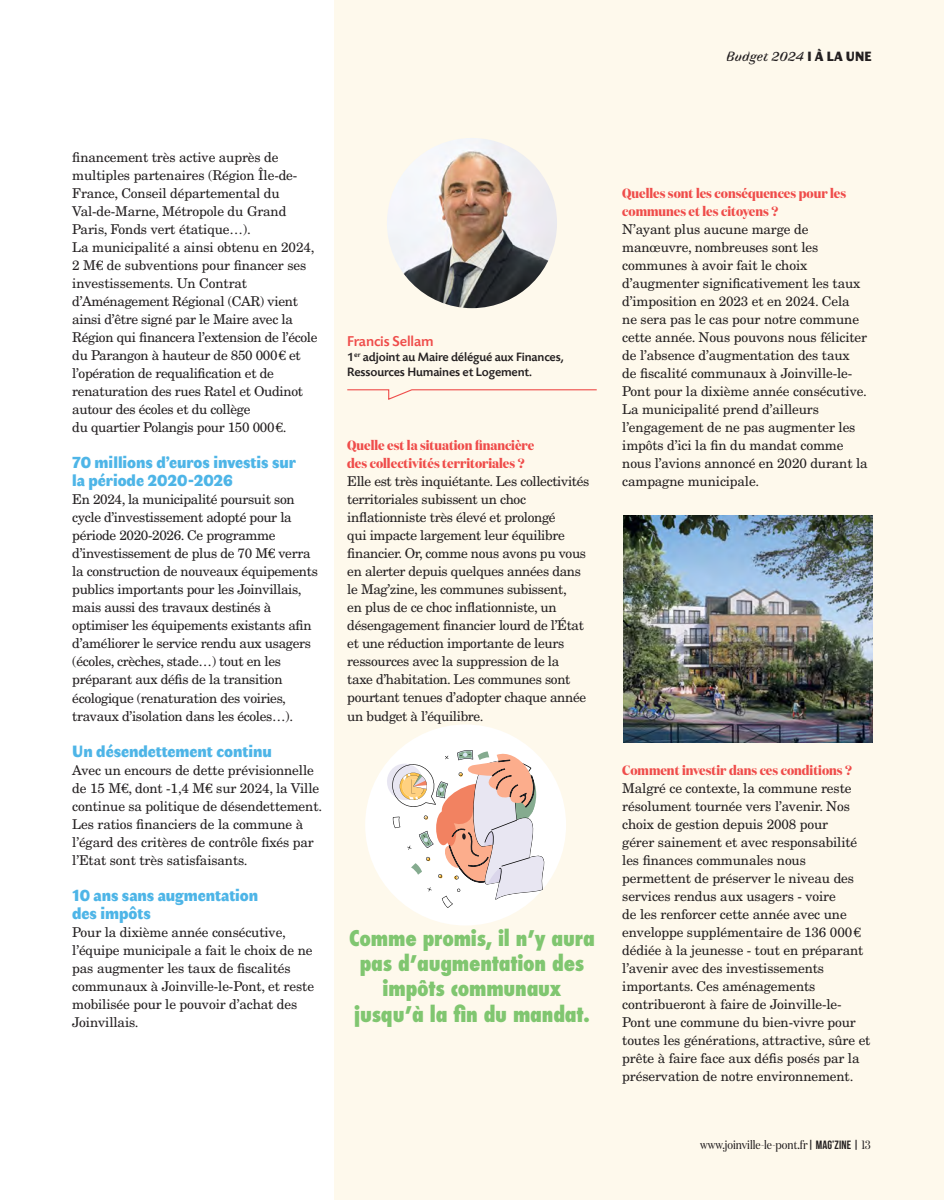
<style>
.page{position:relative;width:944px;height:1200px;background:#fff}
.page>*{position:absolute;margin:0;border:0;box-sizing:border-box;transform-origin:0 0}
.t1{font:800 condensed 21px/25.2px "Futura";letter-spacing:-.01em;color:#80c670;text-align:center}
.t2{font:900 16.5px/18px "Faune Display";letter-spacing:-.005em;color:#4eb5e7}
.t3{font:500 15px "Today SB";letter-spacing:-.01em;color:#ef4d4b}
.t4{font:13.5px/18px "New Century Schlbk LT Std";letter-spacing:-.01em;color:#231f20}
.t5{font:700 13.5px/18px "Domaine Disp Nar";color:#ef4d4b}
.t6{font:italic 13.5px "Faune Text";color:#231f20}
.t7{font:500 12.75px/15px "Today SB";letter-spacing:-.01em;color:#231f20}
.t8{font:12px "Domaine Disp Nar";color:#231f20}
.s1{font-family:"Faune Display";font-weight:900;font-style:normal}
.s2{font-family:"Bebas Neue"}
</style>
<div class="page">
<div style="left:334px;top:0;width:610px;height:1199px;background:#fef9ec"></div>
<div style="left:365px;top:724px;width:201px;height:201px;background:#fff;border-radius:50%"></div>
<img style="left:387px;top:138px;width:170px;height:170px;border-radius:85px">
<svg style="left:347px;top:389px;width:250px;height:11px"></svg>
<img style="left:623px;top:515px;width:250px;height:227px">
<svg style="left:384px;top:747px;width:163px;height:160px"></svg>
<p class="t6" style="left:727px;top:47px;width:147px">Budget 2024 <span class="s1">I À LA UNE</span></p>
<p class="t4" style="left:72px;top:148px;width:247px">financement très active auprès de multiples partenaires (Région Île-de-France, Conseil départemental du Val-de-Marne, Métropole du Grand Paris, Fonds vert étatique…).<br>La municipalité a ainsi obtenu en 2024, 2 M€ de subventions pour financer ses investissements. Un Contrat d’Aménagement Régional (CAR) vient ainsi d’être signé par le Maire avec la Région qui financera l’extension de l’école du Parangon à hauteur de 850 000€ et l’opération de requalification et de renaturation des rues Ratel et Oudinot autour des écoles et du collège<br>du quartier Polangis pour 150 000€.</p>
<p class="t2" style="left:72px;top:452px;width:225px">70 millions d’euros investis sur la période 2020-2026</p>
<p class="t4" style="left:72px;top:490px;width:247px">En 2024, la municipalité poursuit son cycle d’investissement adopté pour la période 2020-2026. Ce programme d’investissement de plus de 70 M€ verra la construction de nouveaux équipements publics importants pour les Joinvillais, mais aussi des travaux destinés à optimiser les équipements existants afin d’améliorer le service rendu aux usagers (écoles, crèches, stade…) tout en les préparant aux défis de la transition écologique (renaturation des voiries, travaux d’isolation dans les écoles…).</p>
<p class="t2" style="left:72px;top:740px;width:201px">Un désendettement continu</p>
<p class="t4" style="left:72px;top:760px;width:251px">Avec un encours de dette prévisionnelle de 15 M€, dont -1,4 M€ sur 2024, la Ville continue sa politique de désendettement.<br>Les ratios financiers de la commune à l’égard des critères de contrôle fixés par l’Etat sont très satisfaisants.</p>
<p class="t2" style="left:72px;top:884px;width:187px">10 ans sans augmentation des impôts</p>
<p class="t4" style="left:72px;top:922px;width:243px">Pour la dixième année consécutive, l’équipe municipale a fait le choix de ne pas augmenter les taux de fiscalités communaux à Joinville-le-Pont, et reste mobilisée pour le pouvoir d’achat des Joinvillais.</p>
<p class="t3" style="left:347px;top:335px;width:88px">Francis Sellam</p>
<p class="t7" style="left:347px;top:350px;width:218px">1<sup>er</sup> adjoint au Maire délégué aux Finances,<br>Ressources Humaines et Logement.</p>
<p class="t5" style="left:347px;top:436px;width:189px">Quelle est la situation financière des collectivités territoriales ?</p>
<p class="t4" style="left:347px;top:472px;width:244px">Elle est très inquiétante. Les collectivités territoriales subissent un choc inflationniste très élevé et prolongé<br>qui impacte largement leur équilibre financier. Or, comme nous avons pu vous en alerter depuis quelques années dans le Mag’zine, les communes subissent,<br>en plus de ce choc inflationniste, un désengagement financier lourd de l’État et une réduction importante de leurs ressources avec la suppression de la<br>taxe d’habitation. Les communes sont pourtant tenues d’adopter chaque année un budget à l’équilibre.</p>
<h1 class="t1" style="left:349px;top:925px;width:247px">Comme promis, il n’y aura pas d’augmentation des impôts communaux jusqu’à la fin du mandat.</h1>
<p class="t5" style="left:622px;top:184px;width:225px">Quelles sont les conséquences pour les communes et les citoyens ?</p>
<p class="t4" style="left:622px;top:220px;width:247px">N’ayant plus aucune marge de manœuvre, nombreuses sont les communes à avoir fait le choix d’augmenter significativement les taux d’imposition en 2023 et en 2024. Cela ne sera pas le cas pour notre commune cette année. Nous pouvons nous féliciter de l’absence d’augmentation des taux<br>de fiscalité communaux à Joinville-le-Pont pour la dixième année consécutive.<br>La municipalité prend d’ailleurs l’engagement de ne pas augmenter les impôts d’ici la fin du mandat comme nous l’avions annoncé en 2020 durant la campagne municipale.</p>
<p class="t5" style="left:622px;top:760px;width:231px">Comment investir dans ces conditions ?</p>
<p class="t4" style="left:622px;top:778px;width:250px">Malgré ce contexte, la commune reste résolument tournée vers l’avenir. Nos choix de gestion depuis 2008 pour<br>gérer sainement et avec responsabilité les finances communales nous permettent de préserver le niveau des services rendus aux usagers - voire<br>de les renforcer cette année avec une enveloppe supplémentaire de 136 000€ dédiée à la jeunesse - tout en préparant l’avenir avec des investissements importants. Ces aménagements contribueront à faire de Joinville-le-Pont une commune du bien-vivre pour toutes les générations, attractive, sûre et prête à faire face aux défis posés par la préservation de notre environnement.</p>
<p class="t8" style="left:700px;top:1136px;width:172px">www.joinville-le-pont.fr<span class="s2">| MAG’ZINE |</span> 13</p>
</div>
